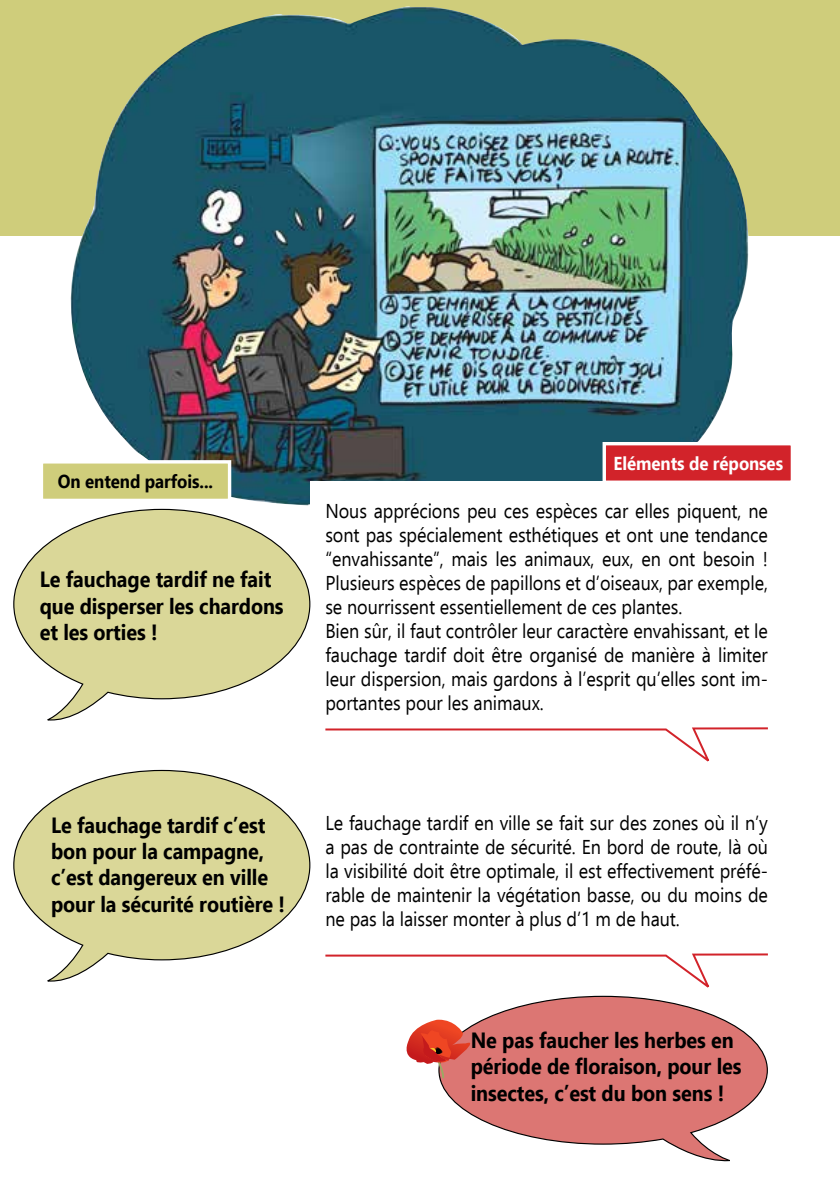
<style>
.page{position:relative;width:840px;height:1191px;background:#fff}
.page>*{position:absolute;margin:0;border:0;box-sizing:border-box;transform-origin:0 0}
.t1{font:700 22px/26.4px "Ebrima";letter-spacing:-.005em;color:#000;scale:.9 1}
.t2{font:20px/24px "Ebrima";letter-spacing:-.005em;color:#000;scale:.9 1}
.t3{font:700 18.8px "Ebrima";letter-spacing:-.005em;color:#fff;scale:.9 1}
.t4{font:700 18.8px "Ebrima";letter-spacing:-.005em;color:#000;scale:.9 1}
</style>
<div class="page">
<div style="left:0;top:0;width:839px;height:235px;background:#cfcd7b"></div>
<img style="left:67px;top:6px;width:685px;height:500px">
<div style="left:310px;top:481px;width:473px;height:306px;background:#fff"></div>
<svg style="left:325px;top:953px;width:443px;height:35px"></svg>
<svg style="left:13px;top:508px;width:298px;height:213px"></svg>
<svg style="left:439px;top:995px;width:329px;height:167px"></svg>
<svg style="left:13px;top:769px;width:298px;height:213px"></svg>
<svg style="left:325px;top:727px;width:443px;height:35px"></svg>
<div style="left:604px;top:444px;width:188px;height:38px;background:#d2232a"></div>
<div style="left:602px;top:442px;width:191px;height:42px;border:3px solid #fff"></div>
<div style="left:41px;top:462px;width:188px;height:38px;background:#cfcd7b"></div>
<div style="left:40px;top:460px;width:191px;height:42px;border:3px solid #fff"></div>
<svg style="left:406px;top:1019px;width:67px;height:60px"></svg>
<p class="t4" style="left:58px;top:467px;width:174px">On entend parfois...</p>
<p class="t1" style="left:40px;top:565px;width:272px">Le fauchage tardif ne fait que disperser les chardons et les orties !</p>
<p class="t1" style="left:51px;top:810px;width:261px">Le fauchage tardif c’est bon pour la campagne, c’est dangereux en ville pour la sécurité routière !</p>
<p class="t3" style="left:613px;top:449px;width:190px">Eléments de réponses</p>
<p class="t2" style="left:325px;top:498px;width:493px">Nous apprécions peu ces espèces car elles piquent, ne sont pas spécialement esthétiques et ont une tendance “envahissante”, mais les animaux, eux, en ont besoin !<br>Plusieurs espèces de papillons et d’oiseaux, par exemple, se nourrissent essentiellement de ces plantes.<br>Bien sûr, il faut contrôler leur caractère envahissant, et le fauchage tardif doit être organisé de manière à limiter leur dispersion, mais gardons à l’esprit qu’elles sont im&shy;portantes pour les animaux.</p>
<p class="t2" style="left:325px;top:810px;width:493px;text-align:justify">Le fauchage tardif en ville se fait sur des zones où il n’y a pas de contrainte de sécurité. En bord de route, là où la visibilité doit être optimale, il est effectivement préfé&shy;rable de maintenir la végétation basse, ou du moins de ne pas la laisser monter à plus d’1 m de haut.</p>
<p class="t1" style="left:470px;top:1026px;width:302px">Ne pas faucher les herbes en période de floraison, pour les insectes, c’est du bon sens !</p>
</div>
